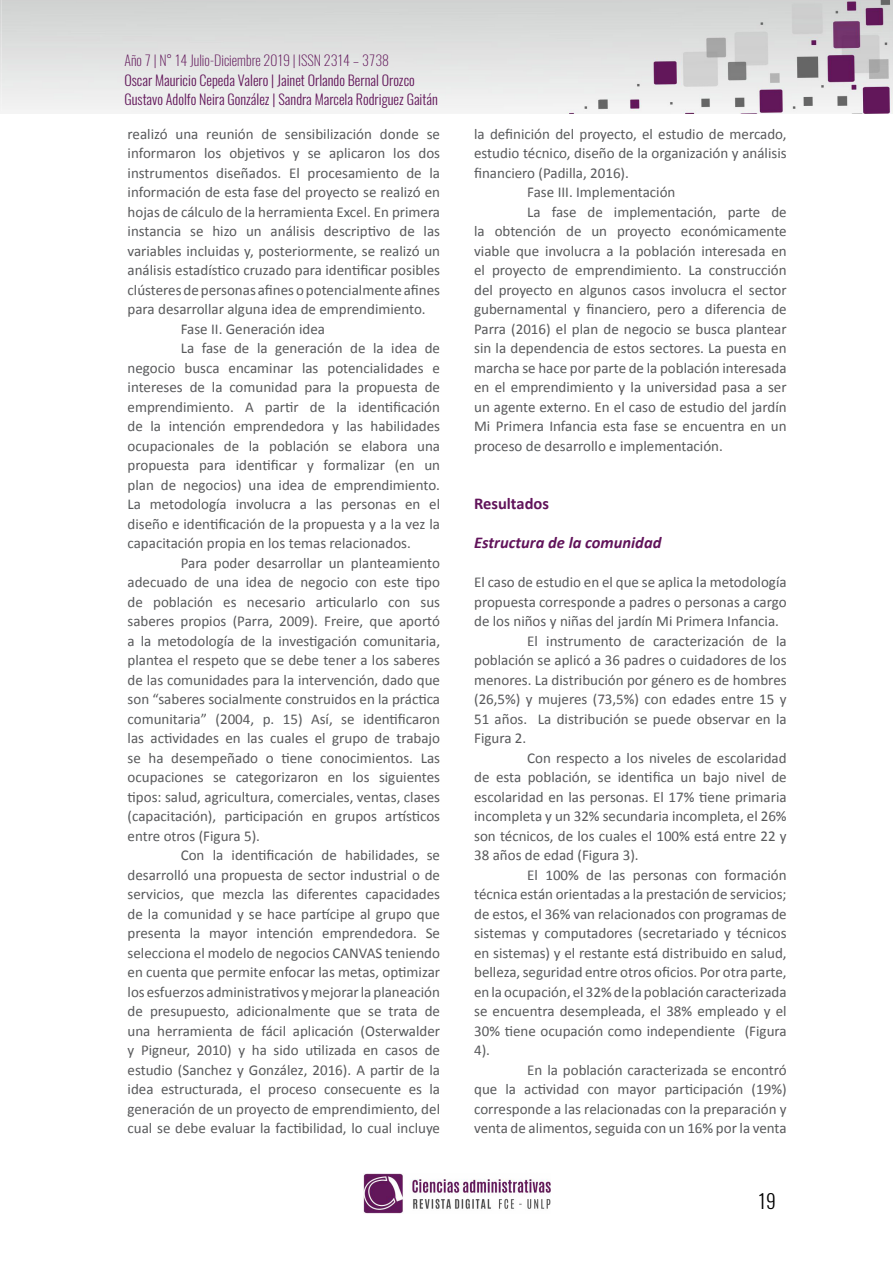
<style>
.page{position:relative;width:893px;height:1263px;background:#fff}
.page>*{position:absolute;margin:0;border:0;box-sizing:border-box;transform-origin:0 0}
.t1{font:300 19.5px "Oswald";color:#000}
.t2{font:italic 700 16.5px "Calibri";color:#61135a}
.t3{font:700 16.5px "Calibri";color:#61135a}
.t4{font:15px "Calibri";color:#58595b}
.t5{font:300 14.1px/19.5px "Oswald";color:#62175a}
.t6{font:200 14.1px "Oswald";color:#62175a}
</style>
<div class="page">
<img style="left:0;top:0;width:893px;height:113px">
<img style="left:0;top:1px;width:2px;height:110px">
<img style="left:363px;top:1173px;width:188px;height:41px">
<p class="t6" style="left:124px;top:48px;width:266px">Año 7 | N° 14 Julio-Diciembre 2019 | ISSN 2314 – 3738</p>
<p class="t5" style="left:124px;top:69px;width:315px">Oscar Mauricio Cepeda Valero | Jainet Orlando Bernal Orozco<br>Gustavo Adolfo Neira González | Sandra Marcela Rodriguez Gaitán</p>
<p class="t4" style="left:128px;top:124px;width:314px">realizó una reunión de sensibilización donde se</p>
<p class="t4" style="left:128px;top:144px;width:314px">informaron los objetivos y se aplicaron los dos</p>
<p class="t4" style="left:128px;top:163px;width:314px">instrumentos diseñados. El procesamiento de la</p>
<p class="t4" style="left:128px;top:183px;width:314px">información de esta fase del proyecto se realizó en</p>
<p class="t4" style="left:128px;top:202px;width:314px">hojas de cálculo de la herramienta Excel. En primera</p>
<p class="t4" style="left:128px;top:222px;width:314px">instancia se hizo un análisis descriptivo de las</p>
<p class="t4" style="left:128px;top:241px;width:314px">variables incluidas y, posteriormente, se realizó un</p>
<p class="t4" style="left:128px;top:261px;width:314px">análisis estadístico cruzado para identificar posibles</p>
<p class="t4" style="left:128px;top:280px;width:314px">clústeres de personas afines o potencialmente afines</p>
<p class="t4" style="left:128px;top:300px;width:300px">para desarrollar alguna idea de emprendimiento.</p>
<p class="t4" style="left:181px;top:319px;width:146px">Fase II. Generación idea</p>
<p class="t4" style="left:181px;top:339px;width:261px">La fase de la generación de la idea de</p>
<p class="t4" style="left:128px;top:358px;width:314px">negocio busca encaminar las potencialidades e</p>
<p class="t4" style="left:128px;top:378px;width:314px">intereses de la comunidad para la propuesta de</p>
<p class="t4" style="left:128px;top:397px;width:314px">emprendimiento. A partir de la identificación</p>
<p class="t4" style="left:128px;top:417px;width:314px">de la intención emprendedora y las habilidades</p>
<p class="t4" style="left:128px;top:436px;width:314px">ocupacionales de la población se elabora una</p>
<p class="t4" style="left:128px;top:456px;width:314px">propuesta para identificar y formalizar (en un</p>
<p class="t4" style="left:128px;top:475px;width:314px">plan de negocios) una idea de emprendimiento.</p>
<p class="t4" style="left:128px;top:495px;width:314px">La metodología involucra a las personas en el</p>
<p class="t4" style="left:128px;top:514px;width:314px">diseño e identificación de la propuesta y a la vez la</p>
<p class="t4" style="left:128px;top:534px;width:285px">capacitación propia en los temas relacionados.</p>
<p class="t4" style="left:181px;top:553px;width:261px">Para poder desarrollar un planteamiento</p>
<p class="t4" style="left:128px;top:573px;width:314px">adecuado de una idea de negocio con este tipo</p>
<p class="t4" style="left:128px;top:592px;width:314px">de población es necesario articularlo con sus</p>
<p class="t4" style="left:128px;top:612px;width:314px">saberes propios (Parra, 2009). Freire, que aportó</p>
<p class="t4" style="left:128px;top:631px;width:314px">a la metodología de la investigación comunitaria,</p>
<p class="t4" style="left:128px;top:651px;width:314px">plantea el respeto que se debe tener a los saberes</p>
<p class="t4" style="left:128px;top:670px;width:314px">de las comunidades para la intervención, dado que</p>
<p class="t4" style="left:128px;top:690px;width:314px">son “saberes socialmente construidos en la práctica</p>
<p class="t4" style="left:128px;top:709px;width:314px">comunitaria” (2004, p. 15) Así, se identificaron</p>
<p class="t4" style="left:128px;top:729px;width:314px">las actividades en las cuales el grupo de trabajo</p>
<p class="t4" style="left:128px;top:748px;width:314px">se ha desempeñado o tiene conocimientos. Las</p>
<p class="t4" style="left:128px;top:768px;width:314px">ocupaciones se categorizaron en los siguientes</p>
<p class="t4" style="left:128px;top:787px;width:314px">tipos: salud, agricultura, comerciales, ventas, clases</p>
<p class="t4" style="left:128px;top:807px;width:314px">(capacitación), participación en grupos artísticos</p>
<p class="t4" style="left:128px;top:826px;width:134px">entre otros (Figura 5).</p>
<p class="t4" style="left:181px;top:846px;width:261px">Con la identificación de habilidades, se</p>
<p class="t4" style="left:128px;top:865px;width:314px">desarrolló una propuesta de sector industrial o de</p>
<p class="t4" style="left:128px;top:885px;width:314px">servicios, que mezcla las diferentes capacidades</p>
<p class="t4" style="left:128px;top:904px;width:314px">de la comunidad y se hace partícipe al grupo que</p>
<p class="t4" style="left:128px;top:924px;width:314px">presenta la mayor intención emprendedora. Se</p>
<p class="t4" style="left:128px;top:943px;width:314px">selecciona el modelo de negocios CANVAS teniendo</p>
<p class="t4" style="left:128px;top:963px;width:314px">en cuenta que permite enfocar las metas, optimizar</p>
<p class="t4" style="left:128px;top:982px;width:314px">los esfuerzos administrativos y mejorar la planeación</p>
<p class="t4" style="left:128px;top:1002px;width:314px">de presupuesto, adicionalmente que se trata de</p>
<p class="t4" style="left:128px;top:1021px;width:314px">una herramienta de fácil aplicación (Osterwalder</p>
<p class="t4" style="left:128px;top:1041px;width:314px">y Pigneur, 2010) y ha sido utilizada en casos de</p>
<p class="t4" style="left:128px;top:1060px;width:314px">estudio (Sanchez y González, 2016). A partir de la</p>
<p class="t4" style="left:128px;top:1080px;width:314px">idea estructurada, el proceso consecuente es la</p>
<p class="t4" style="left:128px;top:1099px;width:314px">generación de un proyecto de emprendimiento, del</p>
<p class="t4" style="left:128px;top:1119px;width:314px">cual se debe evaluar la factibilidad, lo cual incluye</p>
<p class="t4" style="left:474px;top:124px;width:314px">la definición del proyecto, el estudio de mercado,</p>
<p class="t4" style="left:474px;top:144px;width:314px">estudio técnico, diseño de la organización y análisis</p>
<p class="t4" style="left:474px;top:163px;width:156px">financiero (Padilla, 2016).</p>
<p class="t4" style="left:527px;top:183px;width:150px">Fase III. Implementación</p>
<p class="t4" style="left:527px;top:202px;width:261px">La fase de implementación, parte de</p>
<p class="t4" style="left:474px;top:222px;width:314px">la obtención de un proyecto económicamente</p>
<p class="t4" style="left:474px;top:241px;width:314px">viable que involucra a la población interesada en</p>
<p class="t4" style="left:474px;top:261px;width:314px">el proyecto de emprendimiento. La construcción</p>
<p class="t4" style="left:474px;top:280px;width:314px">del proyecto en algunos casos involucra el sector</p>
<p class="t4" style="left:474px;top:300px;width:314px">gubernamental y financiero, pero a diferencia de</p>
<p class="t4" style="left:474px;top:319px;width:314px">Parra (2016) el plan de negocio se busca plantear</p>
<p class="t4" style="left:474px;top:339px;width:314px">sin la dependencia de estos sectores. La puesta en</p>
<p class="t4" style="left:474px;top:358px;width:314px">marcha se hace por parte de la población interesada</p>
<p class="t4" style="left:474px;top:378px;width:314px">en el emprendimiento y la universidad pasa a ser</p>
<p class="t4" style="left:474px;top:397px;width:314px">un agente externo. En el caso de estudio del jardín</p>
<p class="t4" style="left:474px;top:417px;width:314px">Mi Primera Infancia esta fase se encuentra en un</p>
<p class="t4" style="left:474px;top:436px;width:250px">proceso de desarrollo e implementación.</p>
<p class="t3" style="left:474px;top:493px;width:76px">Resultados</p>
<p class="t2" style="left:474px;top:532px;width:189px">Estructura de la comunidad</p>
<p class="t4" style="left:474px;top:573px;width:314px">El caso de estudio en el que se aplica la metodología</p>
<p class="t4" style="left:474px;top:592px;width:314px">propuesta corresponde a padres o personas a cargo</p>
<p class="t4" style="left:474px;top:612px;width:306px">de los niños y niñas del jardín Mi Primera Infancia.</p>
<p class="t4" style="left:527px;top:631px;width:261px">El instrumento de caracterización de la</p>
<p class="t4" style="left:474px;top:651px;width:314px">población se aplicó a 36 padres o cuidadores de los</p>
<p class="t4" style="left:474px;top:670px;width:314px">menores. La distribución por género es de hombres</p>
<p class="t4" style="left:474px;top:690px;width:314px">(26,5%) y mujeres (73,5%) con edades entre 15 y</p>
<p class="t4" style="left:474px;top:709px;width:314px">51 años. La distribución se puede observar en la</p>
<p class="t4" style="left:474px;top:729px;width:54px">Figura 2.</p>
<p class="t4" style="left:527px;top:748px;width:261px">Con respecto a los niveles de escolaridad</p>
<p class="t4" style="left:474px;top:768px;width:314px">de esta población, se identifica un bajo nivel de</p>
<p class="t4" style="left:474px;top:787px;width:314px">escolaridad en las personas. El 17% tiene primaria</p>
<p class="t4" style="left:474px;top:807px;width:314px">incompleta y un 32% secundaria incompleta, el 26%</p>
<p class="t4" style="left:474px;top:826px;width:314px">son técnicos, de los cuales el 100% está entre 22 y</p>
<p class="t4" style="left:474px;top:846px;width:166px">38 años de edad (Figura 3).</p>
<p class="t4" style="left:527px;top:865px;width:261px">El 100% de las personas con formación</p>
<p class="t4" style="left:474px;top:885px;width:314px">técnica están orientadas a la prestación de servicios;</p>
<p class="t4" style="left:474px;top:904px;width:314px">de estos, el 36% van relacionados con programas de</p>
<p class="t4" style="left:474px;top:924px;width:314px">sistemas y computadores (secretariado y técnicos</p>
<p class="t4" style="left:474px;top:943px;width:314px">en sistemas) y el restante está distribuido en salud,</p>
<p class="t4" style="left:474px;top:963px;width:314px">belleza, seguridad entre otros oficios. Por otra parte,</p>
<p class="t4" style="left:474px;top:982px;width:314px">en la ocupación, el 32% de la población caracterizada</p>
<p class="t4" style="left:474px;top:1002px;width:314px">se encuentra desempleada, el 38% empleado y el</p>
<p class="t4" style="left:474px;top:1021px;width:314px">30% tiene ocupación como independiente (Figura</p>
<p class="t4" style="left:474px;top:1041px;width:17px">4).</p>
<p class="t4" style="left:527px;top:1060px;width:261px">En la población caracterizada se encontró</p>
<p class="t4" style="left:474px;top:1080px;width:314px">que la actividad con mayor participación (19%)</p>
<p class="t4" style="left:474px;top:1099px;width:314px">corresponde a las relacionadas con la preparación y</p>
<p class="t4" style="left:474px;top:1119px;width:314px">venta de alimentos, seguida con un 16% por la venta</p>
<h1 class="t1" style="left:758px;top:1183px;width:19px">19</h1>
</div>
